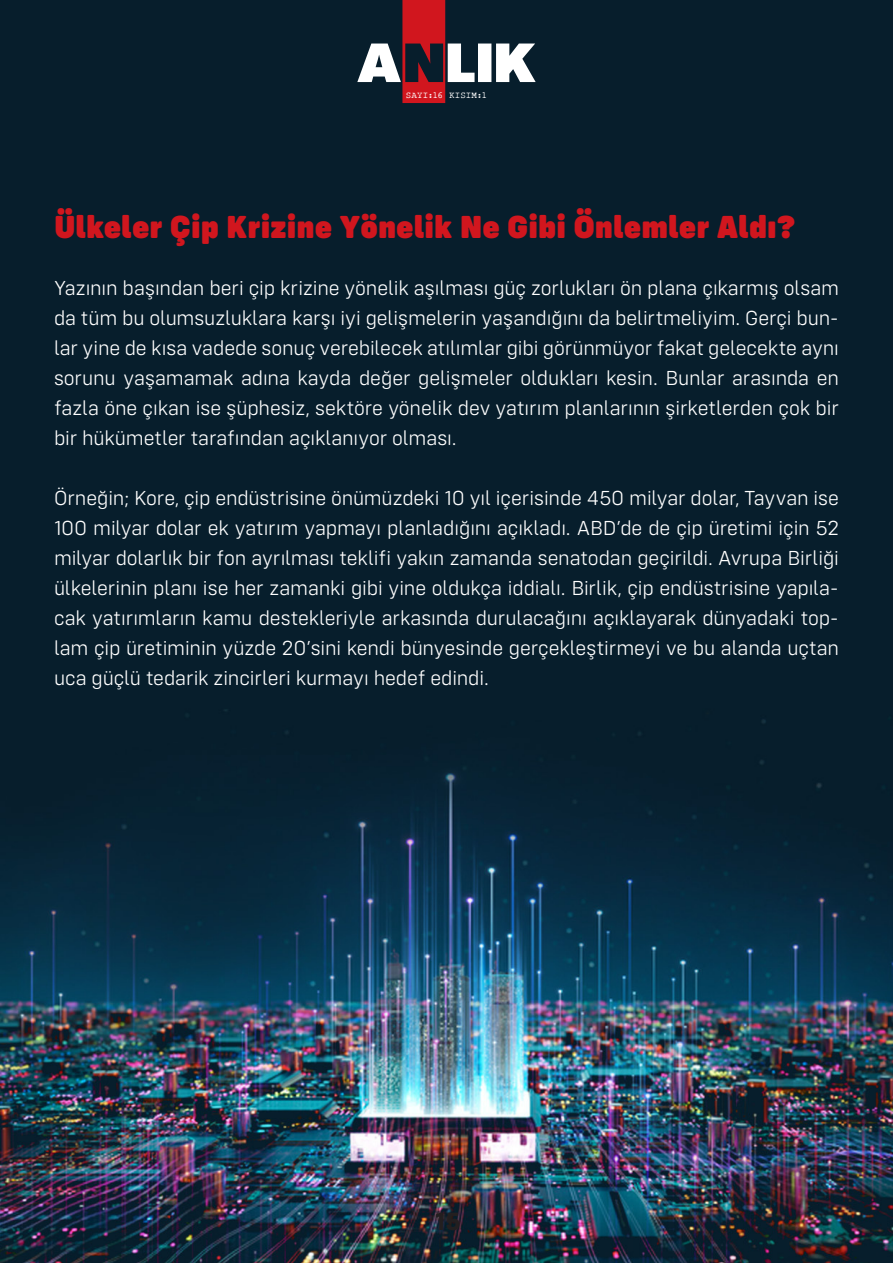
<style>
.page{position:relative;width:893px;height:1263px;background:#fff}
.page>*{position:absolute;margin:0;border:0;box-sizing:border-box;transform-origin:0 0}
.t1{font:900 33px "Config Rounded";color:#d1161e}
.t2{font:700 25.95px "Config Rounded";color:#231f20}
.t3{font:300 21px/30px "Config Rounded";letter-spacing:-.005em;color:#fff;text-align:justify}
.t4{font:9.3px "Rough Typewriter";letter-spacing:.01em;color:#fff}
</style>
<div class="page">
<img style="left:0;top:0;width:893px;height:1263px">
<svg style="left:357px;top:0;width:179px;height:103px"></svg>
<p class="t4" style="left:406px;top:90px;width:83px">SAYI:16 KISIM:1</p>
<h1 class="t1" style="left:54px;top:206px;width:742px">Ülkeler Çip Krizine Yönelik Ne Gibi Önlemler Aldı?</h1>
<p class="t3" style="left:54px;top:273px;width:786px">Yazının başından beri çip krizine yönelik aşılması güç zorlukları ön plana çıkarmış olsam da tüm bu olumsuzluklara karşı iyi gelişmelerin yaşandığını da belirtmeliyim. Gerçi bun&shy;lar yine de kısa vadede sonuç verebilecek atılımlar gibi görünmüyor fakat gelecekte aynı sorunu yaşamamak adına kayda değer gelişmeler oldukları kesin. Bunlar arasında en fazla öne çıkan ise şüphesiz, sektöre yönelik dev yatırım planlarının şirketlerden çok bir bir hükümetler tarafından açıklanıyor olması.</p>
<p class="t3" style="left:54px;top:483px;width:786px">Örneğin; Kore, çip endüstrisine önümüzdeki 10 yıl içerisinde 450 milyar dolar, Tayvan ise 100 milyar dolar ek yatırım yapmayı planladığını açıkladı. ABD’de de çip üretimi için 52 milyar dolarlık bir fon ayrılması teklifi yakın zamanda senatodan geçirildi. Avrupa Birliği ülkelerinin planı ise her zamanki gibi yine oldukça iddialı. Birlik, çip endüstrisine yapıla&shy;cak yatırımların kamu destekleriyle arkasında durulacağını açıklayarak dünyadaki top&shy;lam çip üretiminin yüzde 20’sini kendi bünyesinde gerçekleştirmeyi ve bu alanda uçtan uca güçlü tedarik zincirleri kurmayı hedef edindi.</p>
<p class="t2" style="left:435px;top:1206px;width:27px">15</p>
</div>
